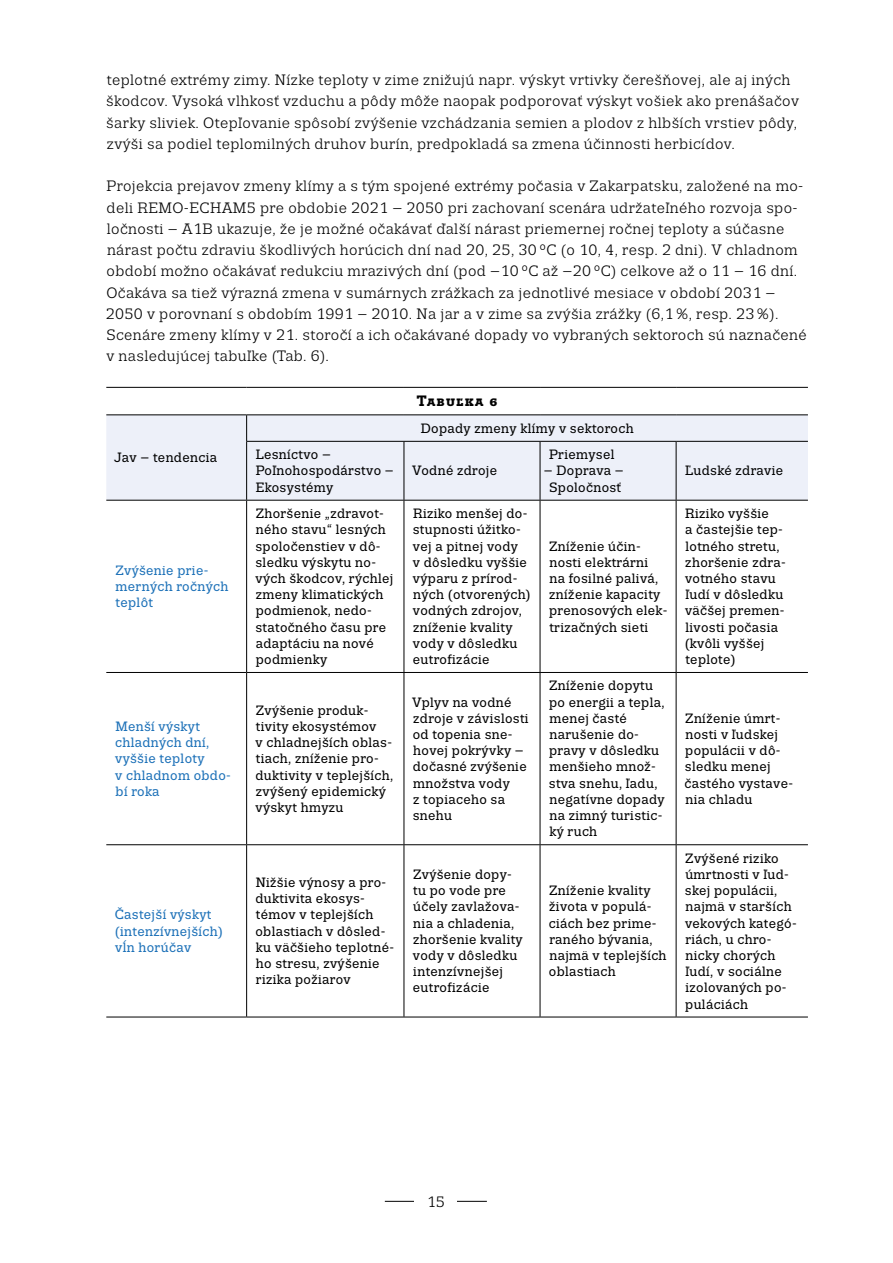
<style>
.page{position:relative;width:893px;height:1263px;background:#fff}
.page>*{position:absolute;margin:0;border:0;box-sizing:border-box;transform-origin:0 0}
.t1{font:15px/21.3px "Trivia Slab";letter-spacing:.025em;color:#000}
.t2{font:700 15px "Trivia Slab";letter-spacing:.1em;color:#000}
.t3{font:13.5px/16.2px "Trivia Slab";letter-spacing:.025em;color:#000}
.t4{font:13.5px/16.2px "Trivia Slab";letter-spacing:.025em;color:#1d71b8}
</style>
<div class="page">
<hr style="left:385px;top:1201px;width:102px;height:1px;background:#000">
<div style="left:415px;top:1191px;width:42px;height:21px;background:#fff"></div>
<div style="left:106px;top:415px;width:702px;height:85px;background:#edf0f9"></div>
<hr style="left:106px;top:387px;width:141px;height:1px;background:#000">
<hr style="left:247px;top:387px;width:157px;height:1px;background:#000">
<hr style="left:404px;top:387px;width:136px;height:1px;background:#000">
<hr style="left:540px;top:387px;width:136px;height:1px;background:#000">
<hr style="left:676px;top:387px;width:132px;height:1px;background:#000">
<hr style="left:106px;top:414px;width:141px;height:1px;background:#000">
<hr style="left:247px;top:414px;width:157px;height:1px;background:#000">
<svg style="left:246px;top:415px;width:1px;height:26px"></svg>
<hr style="left:404px;top:414px;width:136px;height:1px;background:#000">
<hr style="left:540px;top:414px;width:136px;height:1px;background:#000">
<hr style="left:676px;top:414px;width:132px;height:1px;background:#000">
<hr style="left:246px;top:441px;width:158px;height:1px;background:#000">
<hr style="left:246px;top:442px;width:1px;height:58px;background:#000">
<hr style="left:404px;top:441px;width:136px;height:1px;background:#000">
<hr style="left:404px;top:442px;width:1px;height:58px;background:#000">
<hr style="left:540px;top:441px;width:136px;height:1px;background:#000">
<hr style="left:540px;top:442px;width:1px;height:58px;background:#000">
<hr style="left:676px;top:441px;width:132px;height:1px;background:#000">
<hr style="left:676px;top:442px;width:1px;height:58px;background:#000">
<hr style="left:106px;top:500px;width:141px;height:1px;background:#000">
<hr style="left:247px;top:500px;width:157px;height:1px;background:#000">
<hr style="left:246px;top:501px;width:1px;height:171px;background:#000">
<hr style="left:404px;top:500px;width:136px;height:1px;background:#000">
<hr style="left:404px;top:501px;width:1px;height:171px;background:#000">
<hr style="left:540px;top:500px;width:136px;height:1px;background:#000">
<hr style="left:540px;top:501px;width:1px;height:171px;background:#000">
<hr style="left:676px;top:500px;width:132px;height:1px;background:#000">
<hr style="left:676px;top:501px;width:1px;height:171px;background:#000">
<hr style="left:106px;top:672px;width:141px;height:1px;background:#000">
<hr style="left:247px;top:672px;width:157px;height:1px;background:#000">
<hr style="left:246px;top:673px;width:1px;height:171px;background:#000">
<hr style="left:404px;top:672px;width:136px;height:1px;background:#000">
<hr style="left:404px;top:673px;width:1px;height:171px;background:#000">
<hr style="left:540px;top:672px;width:136px;height:1px;background:#000">
<hr style="left:540px;top:673px;width:1px;height:171px;background:#000">
<hr style="left:676px;top:672px;width:132px;height:1px;background:#000">
<hr style="left:676px;top:673px;width:1px;height:171px;background:#000">
<hr style="left:106px;top:844px;width:141px;height:1px;background:#000">
<hr style="left:247px;top:844px;width:157px;height:1px;background:#000">
<hr style="left:246px;top:845px;width:1px;height:172px;background:#000">
<hr style="left:404px;top:844px;width:136px;height:1px;background:#000">
<hr style="left:404px;top:845px;width:1px;height:172px;background:#000">
<hr style="left:540px;top:844px;width:136px;height:1px;background:#000">
<hr style="left:540px;top:845px;width:1px;height:172px;background:#000">
<hr style="left:676px;top:844px;width:132px;height:1px;background:#000">
<hr style="left:676px;top:845px;width:1px;height:172px;background:#000">
<hr style="left:106px;top:1017px;width:141px;height:1px;background:#000">
<hr style="left:247px;top:1017px;width:157px;height:1px;background:#000">
<hr style="left:404px;top:1017px;width:136px;height:1px;background:#000">
<hr style="left:540px;top:1017px;width:136px;height:1px;background:#000">
<hr style="left:676px;top:1017px;width:132px;height:1px;background:#000">
<p class="t1" style="left:106px;top:70px;width:694px">teplotné extrémy zimy. Nízke teploty v zime znižujú napr. výskyt vrtivky čerešňovej, ale aj iných škodcov. Vysoká vlhkosť vzduchu a pôdy môže naopak podporovať výskyt vošiek ako prenášačov šarky sliviek. Otepľovanie spôsobí zvýšenie vzchádzania semien a plodov z hlbších vrstiev pôdy, zvýši sa podiel teplomilných druhov burín, predpokladá sa zmena účinnosti herbicídov.</p>
<p class="t1" style="left:106px;top:176px;width:702px">Projekcia prejavov zmeny klímy a s tým spojené extrémy počasia v Zakarpatsku, založené na mo&shy;deli REMO-ECHAM5 pre obdobie 2021 – 2050 pri zachovaní scenára udržateľného rozvoja spo&shy;ločnosti – A1B ukazuje, že je možné očakávať ďalší nárast priemernej ročnej teploty a súčasne nárast počtu zdraviu škodlivých horúcich dní nad 20, 25, 30 °C (o 10, 4, resp. 2 dni). V chladnom období možno očakávať redukciu mrazivých dní (pod –10 °C až –20 °C) celkove až o 11 – 16 dní.<br>Očakáva sa tiež výrazná zmena v sumárnych zrážkach za jednotlivé mesiace v období 2031 – 2050 v porovnaní s obdobím 1991 – 2010. Na jar a v zime sa zvýšia zrážky (6,1 %, resp. 23 %).<br>Scenáre zmeny klímy v 21. storočí a ich očakávané dopady vo vybraných sektoroch sú naznačené v nasledujúcej tabuľke (Tab. 6).</p>
<p class="t2" style="left:417px;top:393px;width:82px">Tabuľka 6</p>
<p class="t3" style="left:114px;top:450px;width:104px">Jav – tendencia</p>
<p class="t4" style="left:115px;top:562px;width:114px">Zvýšenie prie&shy;merných ročných teplôt</p>
<p class="t4" style="left:115px;top:718px;width:117px">Menší výskyt chladných dní, vyššie teploty<br>v chladnom obdo&shy;bí roka</p>
<p class="t4" style="left:115px;top:907px;width:110px">Častejší výskyt (intenzívnejších) vĺn horúčav</p>
<p class="t3" style="left:256px;top:447px;width:140px">Lesníctvo –<br>Poľnohospodárstvo –<br>Ekosystémy</p>
<p class="t3" style="left:421px;top:420px;width:214px">Dopady zmeny klímy v sektoroch</p>
<p class="t3" style="left:412px;top:463px;width:86px">Vodné zdroje</p>
<p class="t3" style="left:549px;top:447px;width:67px">Priemysel</p>
<p class="t3" style="left:544px;top:463px;width:81px;text-align:center">– Doprava –<br>Spoločnosť</p>
<p class="t3" style="left:685px;top:463px;width:99px">Ľudské zdravie</p>
<p class="t3" style="left:255px;top:506px;width:139px">Zhoršenie „zdravot&shy;ného stavu“ lesných spoločenstiev v dô&shy;sledku výskytu no&shy;vých škodcov, rýchlej zmeny klimatických podmienok, nedo&shy;statočného času pre adaptáciu na nové podmienky</p>
<p class="t3" style="left:413px;top:506px;width:120px">Riziko menšej do&shy;stupnosti úžitko&shy;vej a pitnej vody<br>v dôsledku vyššie výparu z prírod&shy;ných (otvorených) vodných zdrojov, zníženie kvality vody v dôsledku eutrofizácie</p>
<p class="t3" style="left:255px;top:702px;width:139px">Zvýšenie produk&shy;tivity ekosystémov<br>v chladnejších oblas&shy;tiach, zníženie pro&shy;duktivity v teplejších, zvýšený epidemický výskyt hmyzu</p>
<p class="t3" style="left:412px;top:694px;width:118px">Vplyv na vodné zdroje v závislosti od topenia sne&shy;hovej pokrývky – dočasné zvýšenie množstva vody<br>z topiaceho sa snehu</p>
<p class="t3" style="left:255px;top:874px;width:140px">Nižšie výnosy a pro&shy;duktivita ekosys&shy;témov v teplejších oblastiach v dôsled&shy;ku väčšieho teplotné&shy;ho stresu, zvýšenie rizika požiarov</p>
<p class="t3" style="left:413px;top:866px;width:111px">Zvýšenie dopy&shy;tu po vode pre účely zavlažova&shy;nia a chladenia, zhoršenie kvality vody v dôsledku intenzívnejšej eutrofizácie</p>
<p class="t3" style="left:549px;top:538px;width:120px">Zníženie účin&shy;nosti elektrárni<br>na fosilné palivá, zníženie kapacity prenosových elek&shy;trizačných sieti</p>
<p class="t3" style="left:549px;top:678px;width:117px">Zníženie dopytu po energii a tepla, menej časté narušenie do&shy;pravy v dôsledku menšieho množ&shy;stva snehu, ľadu, negatívne dopady na zimný turistic&shy;ký ruch</p>
<p class="t3" style="left:549px;top:883px;width:119px">Zníženie kvality života v populá&shy;ciách bez prime&shy;raného bývania, najmä v teplejších oblastiach</p>
<p class="t3" style="left:685px;top:506px;width:102px">Riziko vyššie<br>a častejšie tep&shy;lotného stretu, zhoršenie zdra&shy;votného stavu ľudí v dôsledku väčšej premen&shy;livosti počasia (kvôli vyššej teplote)</p>
<p class="t3" style="left:684px;top:710px;width:110px">Zníženie úmrt&shy;nosti v ľudskej populácii v dô&shy;sledku menej častého vystave&shy;nia chladu</p>
<p class="t3" style="left:685px;top:850px;width:113px">Zvýšené riziko úmrtnosti v ľud&shy;skej populácii, najmä v starších vekových kategó&shy;riách, u chro&shy;nicky chorých ľudí, v sociálne izolovaných po&shy;puláciách</p>
<p class="t1" style="left:427px;top:1191px;width:19px">15</p>
</div>
